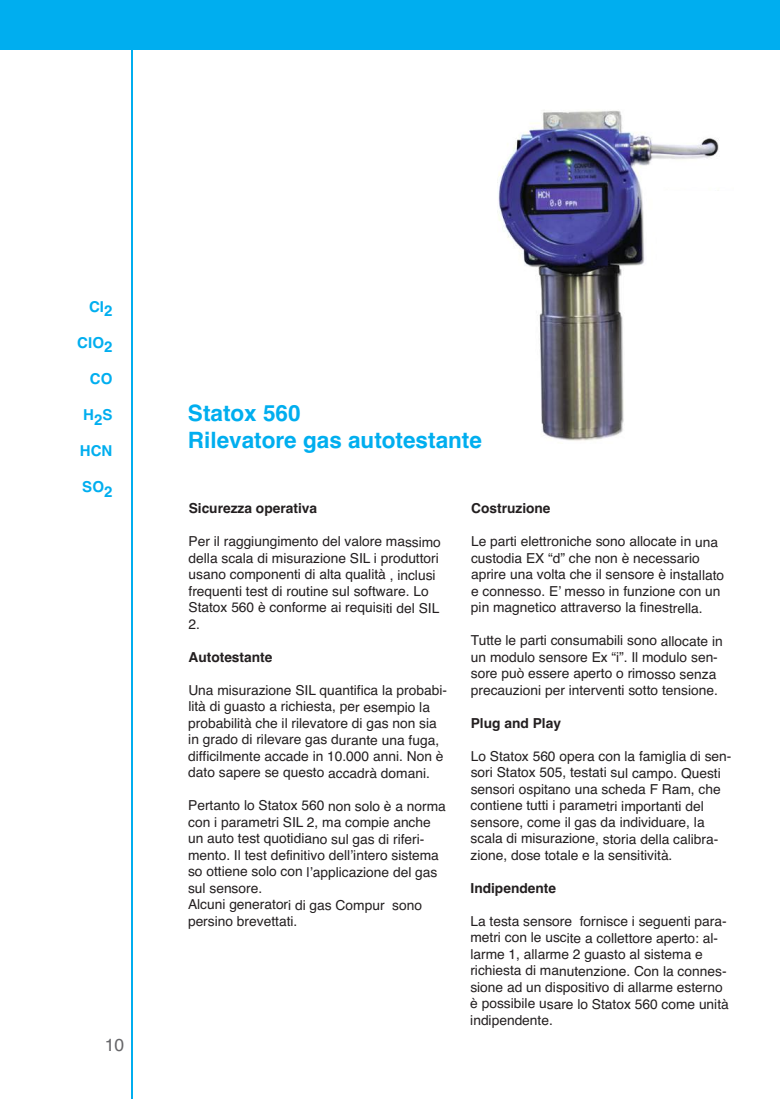
<style>
.page{position:relative;width:780px;height:1099px;background:#fff}
.page>*{position:absolute;margin:0;border:0;box-sizing:border-box;transform-origin:0 0}
.t1{font:700 22.5px/27.1px "Helvetica";letter-spacing:-.005em;color:#00aeef}
.t2{font:17.5px "Helvetica";color:#67676a}
.t3{font:700 15px "Helvetica";color:#00aeef}
.t4{font:13.75px/16.5px "Helvetica";letter-spacing:-.005em;color:#231f20}
.t5{font:700 13.75px "Helvetica";letter-spacing:-.005em;color:#231f20}
</style>
<div class="page">
<hr style="left:131px;top:33px;width:2px;height:1065px;background:#00aeef">
<img style="left:498px;top:110px;width:222px;height:331px">
<div style="left:657px;top:191px;width:84px;height:163px;background:#fff"></div>
<div style="left:0;top:0;width:780px;height:50px;background:#00aeef"></div>
<p class="t3" style="left:89px;top:297px;width:25px">CI2</p>
<p class="t3" style="left:77px;top:333px;width:37px">CIO2</p>
<p class="t3" style="left:90px;top:369px;width:24px">CO</p>
<p class="t3" style="left:83px;top:405px;width:31px">H2S</p>
<p class="t3" style="left:80px;top:441px;width:34px">HCN</p>
<p class="t3" style="left:82px;top:477px;width:32px">SO2</p>
<p class="t2" style="left:105px;top:1034px;width:21px">10</p>
<h1 class="t1" style="left:188px;top:399px;width:295px">Statox 560<br>Rilevatore gas autotestante</h1>
<p class="t5" style="left:189px;top:500px;width:130px">Sicurezza operativa</p>
<p class="t4" style="left:188px;top:533px;width:254px">Per il raggiungimento del valore massimo della scala di misurazione SIL i produttori usano componenti di alta qualità , inclusi frequenti test di routine sul software. Lo Statox 560 è conforme ai requisiti del SIL 2.</p>
<p class="t5" style="left:188px;top:649px;width:86px">Autotestante</p>
<p class="t4" style="left:188px;top:682px;width:260px">Una misurazione SIL quantifica la probabi&shy;lità di guasto a richiesta, per esempio la probabilità che il rilevatore di gas non sia in grado di rilevare gas durante una fuga, difficilmente accade in 10.000 anni. Non è dato sapere se questo accadrà domani.</p>
<p class="t4" style="left:188px;top:797px;width:259px">Pertanto lo Statox 560 non solo è a norma con i parametri SIL 2, ma compie anche un auto test quotidiano sul gas di riferi&shy;mento. Il test definitivo dell’intero sistema so ottiene solo con l’applicazione del gas sul sensore.<br>Alcuni generatori di gas Compur sono persino brevettati.</p>
<p class="t5" style="left:471px;top:500px;width:81px">Costruzione</p>
<p class="t4" style="left:471px;top:533px;width:255px">Le parti elettroniche sono allocate in una custodia EX “d” che non è necessario aprire una volta che il sensore è installato e connesso. E’ messo in funzione con un pin magnetico attraverso la finestrella.</p>
<p class="t4" style="left:471px;top:632px;width:253px">Tutte le parti consumabili sono allocate in un modulo sensore Ex “i”. Il modulo sen&shy;sore può essere aperto o rimosso senza precauzioni per interventi sotto tensione.</p>
<p class="t5" style="left:471px;top:715px;width:92px">Plug and Play</p>
<p class="t4" style="left:470px;top:748px;width:262px">Lo Statox 560 opera con la famiglia di sen&shy;sori Statox 505, testati sul campo. Questi sensori ospitano una scheda F Ram, che contiene tutti i parametri importanti del sensore, come il gas da individuare, la scala di misurazione, storia della calibra&shy;zione, dose totale e la sensitività.</p>
<p class="t5" style="left:470px;top:880px;width:87px">Indipendente</p>
<p class="t4" style="left:470px;top:913px;width:260px">La testa sensore fornisce i seguenti para&shy;metri con le uscite a collettore aperto: al&shy;larme 1, allarme 2 guasto al sistema e richiesta di manutenzione. Con la connes&shy;sione ad un dispositivo di allarme esterno è possibile usare lo Statox 560 come unità indipendente.</p>
</div>
